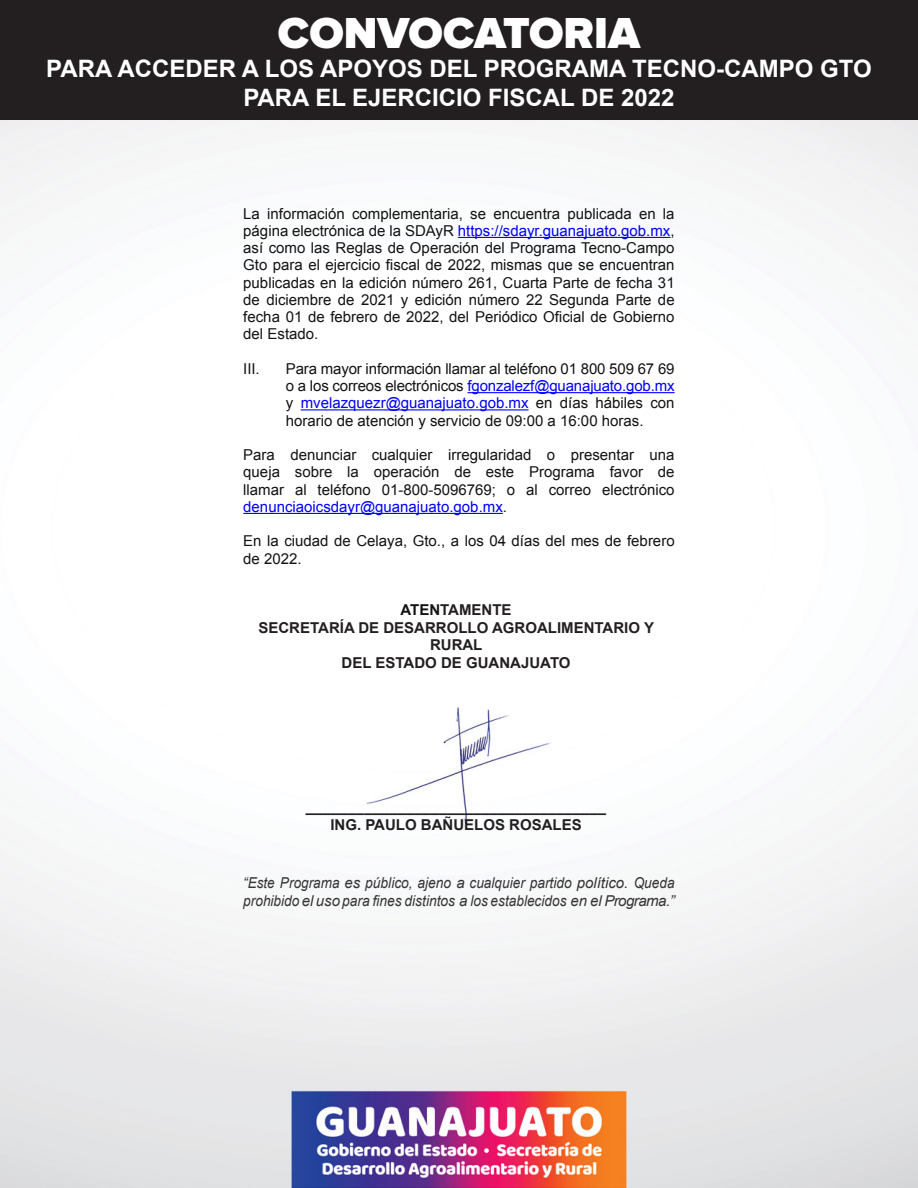
<style>
.page{position:relative;width:918px;height:1188px;background:#fff}
.page>*{position:absolute;margin:0;border:0;box-sizing:border-box;transform-origin:0 0}
.t1{font:900 45px "Proxima Nova";color:#fff}
.t2{font:700 24px/28.8px "Arial";color:#fff;text-align:center}
.t3{font:15px/17.2px "Arial";color:#131313;text-align:justify}
.t4{font:700 15px/17.5px "Arial";color:#231f20;text-align:center}
.t5{font:italic 15px/18px "Arial";color:#363435;scale:.9 1}
.s1{color:#00f}
.s2{color:#131313}
</style>
<div class="page">
<img style="left:0;top:119px;width:918px;height:1069px">
<div style="left:0;top:0;width:918px;height:119px;background:#231f20"></div>
<hr style="left:458px;top:237px;width:213px;height:1px;background:#00f">
<hr style="left:468px;top:392px;width:207px;height:1px;background:#00f">
<hr style="left:301px;top:409px;width:228px;height:1px;background:#00f">
<hr style="left:243px;top:513px;width:260px;height:1px;background:#00f">
<h1 class="t1" style="left:278px;top:12px;width:364px">CONVOCATORIA</h1>
<h2 class="t2" style="left:46px;top:55px;width:827px">PARA ACCEDER A LOS APOYOS DEL PROGRAMA TECNO-CAMPO GTO<br>PARA EL EJERCICIO FISCAL DE 2022</h2>
<p class="t3" style="left:243px;top:205px;width:433px">La información complementaria, se encuentra publicada en la página electrónica de la SDAyR <span class="s1">https://sdayr.guanajuato.gob.mx</span>, así como las Reglas de Operación del Programa Tecno-Campo Gto para el ejercicio fiscal de 2022, mismas que se encuentran publicadas en la edición número 261, Cuarta Parte de fecha 31 de diciembre de 2021 y edición número 22 Segunda Parte de fecha 01 de febrero de 2022, del Periódico Oficial de Gobierno del Estado.</p>
<p class="t3" style="left:243px;top:360px;width:18px">III.</p>
<p class="t3" style="left:286px;top:360px;width:390px">Para mayor información llamar al teléfono 01 800 509 67 69 o a los correos electrónicos <span class="s1">fgonzalezf@guanajuato.gob.mx </span>y <span class="s1">mvelazquezr@guanajuato.gob.mx</span> en días hábiles con horario de atención y servicio de 09:00 a 16:00 horas.</p>
<p class="t3" style="left:243px;top:446px;width:433px">Para denunciar cualquier irregularidad o presentar una queja sobre la operación de este Programa favor de llamar al teléfono 01-800-5096769; o al correo electrónico <span class="s1">denunciaoicsdayr@guanajuato.gob.mx</span>.</p>
<p class="t3" style="left:243px;top:533px;width:433px">En la ciudad de Celaya, Gto., a los 04 días del mes de febrero de 2022.</p>
<p class="t4" style="left:258px;top:602px;width:397px"><span class="s2">ATEN</span>TAMENTE<br>SECRETARÍA DE DESARROLLO AGROALIMENTARIO Y<br>RURAL<br>DEL ESTADO DE GUANAJUATO</p>
<p class="t4" style="left:306px;top:798px;width:302px;line-height:18px">____________________________________<br>ING. PAULO BAÑUELOS ROSALES</p>
<p class="t5" style="left:243px;top:874px;width:481px">“Este Programa es público, ajeno a cualquier partido político. Queda prohibido el uso para fines distintos a los establecidos en el Programa.”</p>
</div>
